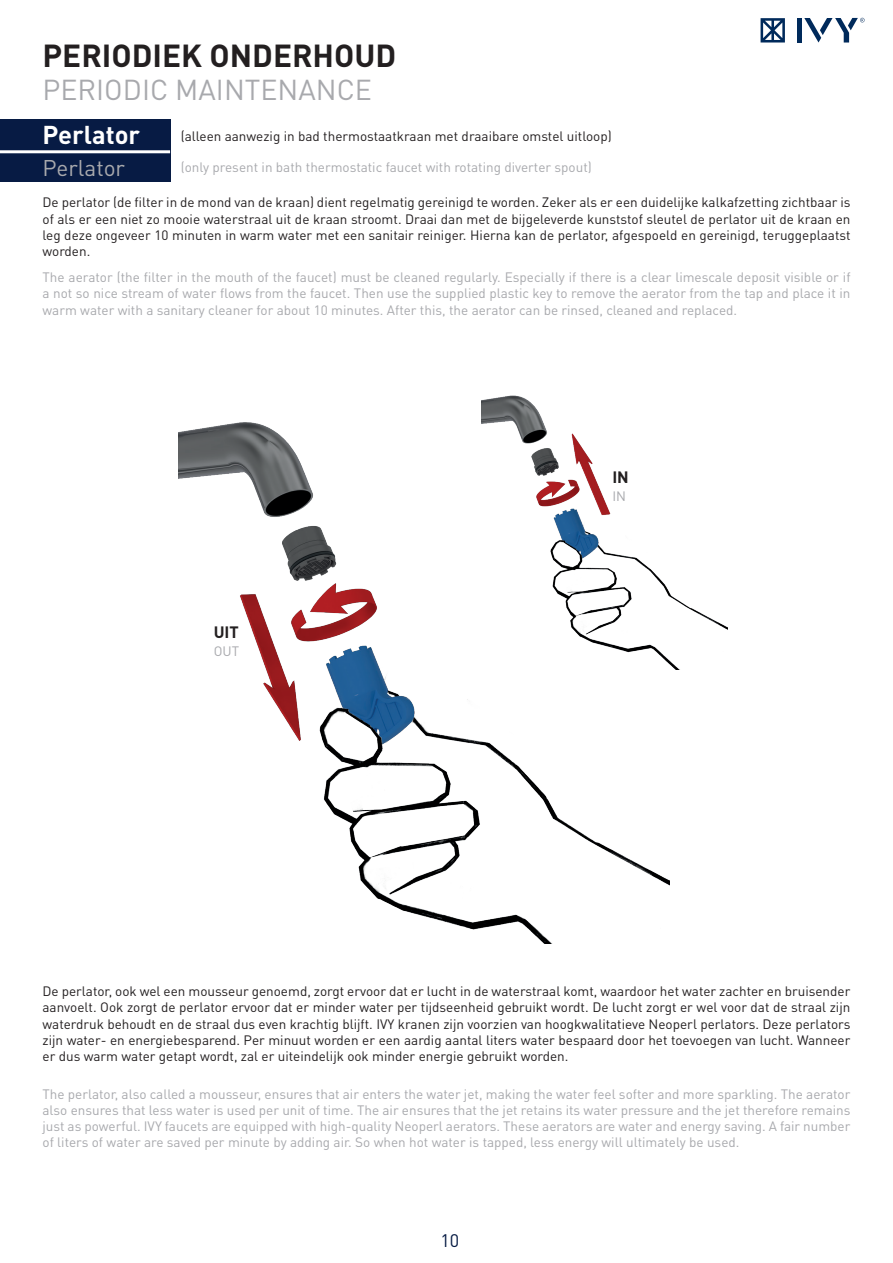
<style>
.page{position:relative;width:893px;height:1263px;background:#fff}
.page>*{position:absolute;margin:0;border:0;box-sizing:border-box;transform-origin:0 0}
.t1{font:700 31.5px "DIN Pro";color:#231f20}
.t2{font:28.5px "DIN Pro";color:#a8a9ad}
.t3{font:700 25.5px "DIN Pro";color:#fff}
.t4{font:22.5px "DIN Pro";color:#a8a9ad}
.t5{font:18px "DIN Pro";color:#071b44}
.t6{font:700 16.35px "DIN Pro";color:#231f20}
.t7{font:13.5px/16.2px "DIN Pro";color:#231f20;text-align:justify}
.t8{font:13.5px/16.2px "DIN Pro";color:#a8a9ad;text-align:justify}
</style>
<div class="page">
<div style="left:797px;top:18px;width:5px;height:25px;background:#002a5b"></div>
<svg style="left:761px;top:18px;width:24px;height:25px"></svg>
<svg style="left:804px;top:18px;width:61px;height:25px"></svg>
<img style="left:178px;top:422px;width:492px;height:521px">
<img style="left:390px;top:395px;width:337px;height:275px">
<div style="left:0;top:119px;width:170px;height:63px;background:#071b44"></div>
<hr style="left:0;top:150px;width:170px;height:3px;background:#fff">
<div style="left:411px;top:364px;width:69px;height:230px;background:#fff"></div>
<h1 class="t1" style="left:43px;top:34px;width:355px">PERIODIEK ONDERHOUD</h1>
<h2 class="t2" style="left:43px;top:70px;width:331px">PERIODIC MAINTENANCE</h2>
<h3 class="t3" style="left:43px;top:118px;width:99px">Perlator</h3>
<h3 class="t4" style="left:43px;top:153px;width:84px">Perlator</h3>
<p class="t7" style="left:181px;top:128px;width:433px">(alleen aanwezig in bad thermostaatkraan met draaibare omstel uitloop)</p>
<p class="t8" style="left:181px;top:158px;width:413px">(only present in bath thermostatic faucet with rotating diverter spout)</p>
<p class="t7" style="left:43px;top:194px;width:809px">De perlator (de filter in de mond van de kraan) dient regelmatig gereinigd te worden. Zeker als er een duidelijke kalkafzetting zichtbaar is of als er een niet zo mooie waterstraal uit de kraan stroomt. Draai dan met de bijgeleverde kunststof sleutel de perlator uit de kraan en leg deze ongeveer 10 minuten in warm water met een sanitair reiniger. Hierna kan de perlator, afgespoeld en gereinigd, teruggeplaatst worden.</p>
<p class="t8" style="left:43px;top:269px;width:809px">The aerator (the filter in the mouth of the faucet) must be cleaned regularly. Especially if there is a clear limescale deposit visible or if a not so nice stream of water flows from the faucet. Then use the supplied plastic key to remove the aerator from the tap and place it in warm water with a sanitary cleaner for about 10 minutes. After this, the aerator can be rinsed, cleaned and replaced.</p>
<p class="t6" style="left:612px;top:466px;width:18px">IN</p>
<p class="t6" style="left:214px;top:620px;width:27px">UIT</p>
<p class="t8" style="left:214px;top:642px;width:27px">OUT</p>
<p class="t8" style="left:612px;top:488px;width:15px">IN</p>
<p class="t7" style="left:43px;top:983px;width:809px">De perlator, ook wel een mousseur genoemd, zorgt ervoor dat er lucht in de waterstraal komt, waardoor het water zachter en bruisender aanvoelt. Ook zorgt de perlator ervoor dat er minder water per tijdseenheid gebruikt wordt. De lucht zorgt er wel voor dat de straal zijn waterdruk behoudt en de straal dus even krachtig blijft. IVY kranen zijn voorzien van hoogkwalitatieve Neoperl perlators. Deze perlators zijn water- en energiebesparend. Per minuut worden er een aardig aantal liters water bespaard door het toevoegen van lucht. Wanneer er dus warm water getapt wordt, zal er uiteindelijk ook minder energie gebruikt worden.</p>
<p class="t8" style="left:43px;top:1085px;width:809px">The perlator, also called a mousseur, ensures that air enters the water jet, making the water feel softer and more sparkling. The aerator also ensures that less water is used per unit of time. The air ensures that the jet retains its water pressure and the jet therefore remains just as powerful. IVY faucets are equipped with high-quality Neoperl aerators. These aerators are water and energy saving. A fair number of liters of water are saved per minute by adding air. So when hot water is tapped, less energy will ultimately be used.</p>
<h3 class="t5" style="left:440px;top:1228px;width:20px">10</h3>
</div>
